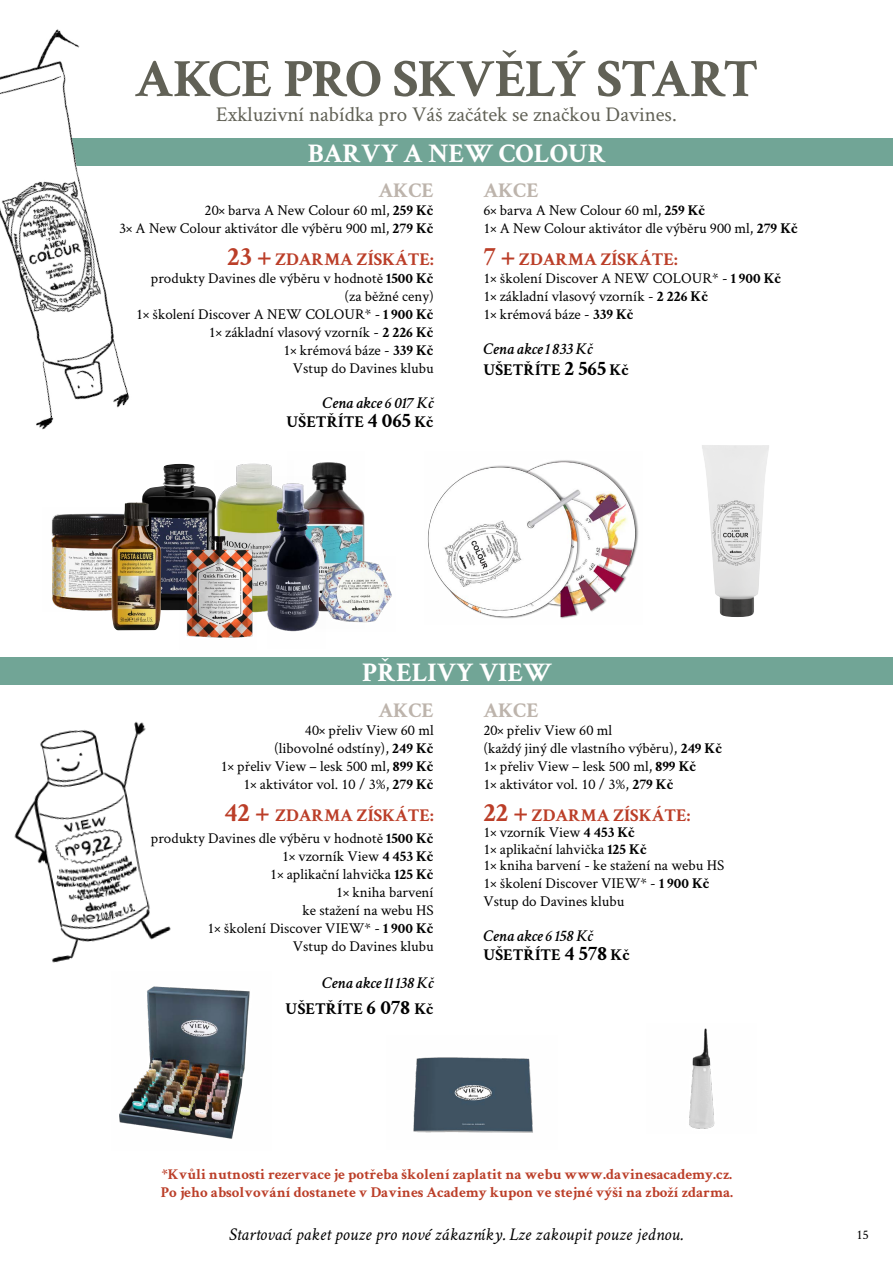
<style>
.page{position:relative;width:893px;height:1263px;background:#fff}
.page>*{position:absolute;margin:0;border:0;box-sizing:border-box;transform-origin:0 0}
.t1{font:700 54px "Crimson Text";letter-spacing:-.025em;color:#616156}
.t2{font:700 27px "Crimson Text";color:#fff}
.t3{font:21px "Crimson Text";color:#616156}
.t4{font:700 21px "Crimson Text";color:#bdb4ac}
.t5{font:700 18px "Crimson Text";color:#bb3e28}
.t6{font:italic 18px "Crimson Text";color:#000}
.t7{font:italic 600 16.5px/19.5px "Crimson Text";color:#000;text-align:right}
.t8{font:15px/18px "Crimson Text";color:#000}
.t9{font:700 15px/18px "Crimson Text";color:#bb3e28}
.t10{font:13.5px "Crimson Text";color:#000}
.s1{font-weight:700}
.s2{font-size:27px}
.s3{font-weight:700;font-style:normal}
.s4{font-weight:700;font-style:normal;font-size:21px}
</style>
<div class="page">
<img style="left:427px;top:460px;width:212px;height:159px">
<img style="left:702px;top:445px;width:67px;height:172px">
<img style="left:14px;top:721px;width:157px;height:242px">
<div style="left:0;top:657px;width:893px;height:28px;background:#71a596"></div>
<div style="left:0;top:139px;width:893px;height:27px;background:#71a596"></div>
<img style="left:0;top:29px;width:182px;height:435px">
<img style="left:142px;top:464px;width:72px;height:146px">
<img style="left:51px;top:513px;width:61px;height:98px">
<img style="left:312px;top:462px;width:53px;height:95px">
<img style="left:214px;top:463px;width:58px;height:150px">
<img style="left:326px;top:557px;width:66px;height:66px">
<img style="left:267px;top:477px;width:59px;height:155px">
<img style="left:179px;top:533px;width:78px;height:105px">
<img style="left:112px;top:502px;width:49px;height:128px">
<img style="left:413px;top:1057px;width:120px;height:76px">
<img style="left:119px;top:986px;width:131px;height:153px">
<img style="left:689px;top:1028px;width:26px;height:101px">
<h1 class="t1" style="left:135px;top:46px;width:625px">AKCE PRO SKVĚLÝ START</h1>
<h3 class="t3" style="left:216px;top:100px;width:462px">Exkluzivní nabídka pro Váš začátek se značkou Davines.</h3>
<h2 class="t2" style="left:308px;top:137px;width:300px">BARVY A NEW COLOUR</h2>
<h3 class="t4" style="left:378px;top:177px;width:57px">AKCE</h3>
<p class="t8" style="left:119px;top:200px;width:316px;text-align:right">20× barva A New Colour 60 ml, <span class="s1">259 Kč<br></span>3× A New Colour aktivátor dle výběru 900 ml, <span class="s1">279 Kč</span></p>
<p class="t5" style="left:227px;top:248px;width:208px"><span class="s2">23 +</span> ZDARMA ZÍSKÁTE:</p>
<p class="t8" style="left:136px;top:269px;width:299px;text-align:right">produkty Davines dle výběru v hodnotě <span class="s1">1500 Kč </span>(za běžné ceny)<br>1× školení Discover A NEW COLOUR* - <span class="s1">1 900 Kč<br></span>1× základní vlasový vzorník - <span class="s1">2 226 Kč<br></span>1× krémová báze - <span class="s1">339 Kč<br></span>Vstup do Davines klubu</p>
<p class="t7" style="left:286px;top:391px;width:149px">Cena akce 6 017 Kč<br><span class="s3">UŠETŘÍTE</span> <span class="s4">4 065</span> <span class="s3">Kč</span></p>
<h3 class="t4" style="left:483px;top:177px;width:57px">AKCE</h3>
<p class="t8" style="left:483px;top:200px;width:316px">6× barva A New Colour 60 ml, <span class="s1">259 Kč<br></span>1× A New Colour aktivátor dle výběru 900 ml, <span class="s1">279 Kč</span></p>
<p class="t5" style="left:483px;top:248px;width:196px"><span class="s2">7 +</span> ZDARMA ZÍSKÁTE:</p>
<p class="t8" style="left:483px;top:269px;width:300px">1× školení Discover A NEW COLOUR* - <span class="s1">1 900 Kč<br></span>1× základní vlasový vzorník - <span class="s1">2 226 Kč<br></span>1× krémová báze - <span class="s1">339 Kč</span></p>
<p class="t7" style="left:483px;top:336px;width:147px;line-height:21.6px;text-align:left">Cena akce 1 833 Kč<br><span class="s3">UŠETŘÍTE</span> <span class="s4">2 565</span> <span class="s3">Kč</span></p>
<h2 class="t2" style="left:362px;top:655px;width:191px">PŘELIVY VIEW</h2>
<h3 class="t4" style="left:378px;top:697px;width:57px">AKCE</h3>
<p class="t8" style="left:221px;top:720px;width:214px;text-align:right">40× přeliv View 60 ml<br>(libovolné odstíny), <span class="s1">249 Kč<br></span>1× přeliv View – lesk 500 ml, <span class="s1">899 Kč<br></span>1× aktivátor vol. 10 / 3%, <span class="s1">279 Kč</span></p>
<p class="t5" style="left:225px;top:804px;width:211px"><span class="s2">42 +</span> ZDARMA ZÍSKÁTE:</p>
<p class="t8" style="left:151px;top:828px;width:284px;text-align:right">produkty Davines dle výběru v hodnotě <span class="s1">1500 Kč<br></span>1× vzorník View <span class="s1">4 453 Kč<br></span>1× aplikační lahvička <span class="s1">125 Kč<br></span>1× kniha barvení<br>ke stažení na webu HS<br>1× školení Discover VIEW* - <span class="s1">1 900 Kč<br></span>Vstup do Davines klubu</p>
<p class="t7" style="left:286px;top:969px;width:150px;line-height:25.2px">Cena akce 11 138 Kč<br><span class="s3">UŠETŘÍTE</span> <span class="s4">6 078</span> <span class="s3">Kč</span></p>
<h3 class="t4" style="left:483px;top:697px;width:57px">AKCE</h3>
<p class="t8" style="left:483px;top:720px;width:240px">20× přeliv View 60 ml<br>(každý jiný dle vlastního výběru), <span class="s1">249 Kč<br></span>1× přeliv View – lesk 500 ml, <span class="s1">899 Kč<br></span>1× aktivátor vol. 10 / 3%, <span class="s1">279 Kč</span></p>
<p class="t5" style="left:483px;top:804px;width:208px"><span class="s2">22 +</span> ZDARMA ZÍSKÁTE:</p>
<p class="t8" style="left:483px;top:824px;width:242px;line-height:16.5px">1× vzorník View <span class="s1">4 453 Kč<br></span>1× aplikační lahvička <span class="s1">125 Kč<br></span>1× kniha barvení - ke stažení na webu HS</p>
<p class="t8" style="left:483px;top:874px;width:228px">1× školení Discover VIEW* - <span class="s1">1 900 Kč<br></span>Vstup do Davines klubu</p>
<p class="t7" style="left:483px;top:925px;width:148px;text-align:left">Cena akce 6 158 Kč<br><span class="s3">UŠETŘÍTE</span> <span class="s4">4 578</span> <span class="s3">Kč</span></p>
<p class="t9" style="left:161px;top:1165px;width:574px">*Kvůli nutnosti rezervace je potřeba školení zaplatit na webu www.davinesacademy.cz.<br>Po jeho absolvování dostanete v Davines Academy kupon ve stejné výši na zboží zdarma.</p>
<p class="t6" style="left:229px;top:1224px;width:455px">Startovací paket pouze pro nové zákazníky. Lze zakoupit pouze jednou.</p>
<p class="t10" style="left:856px;top:1226px;width:14px">15</p>
</div>
